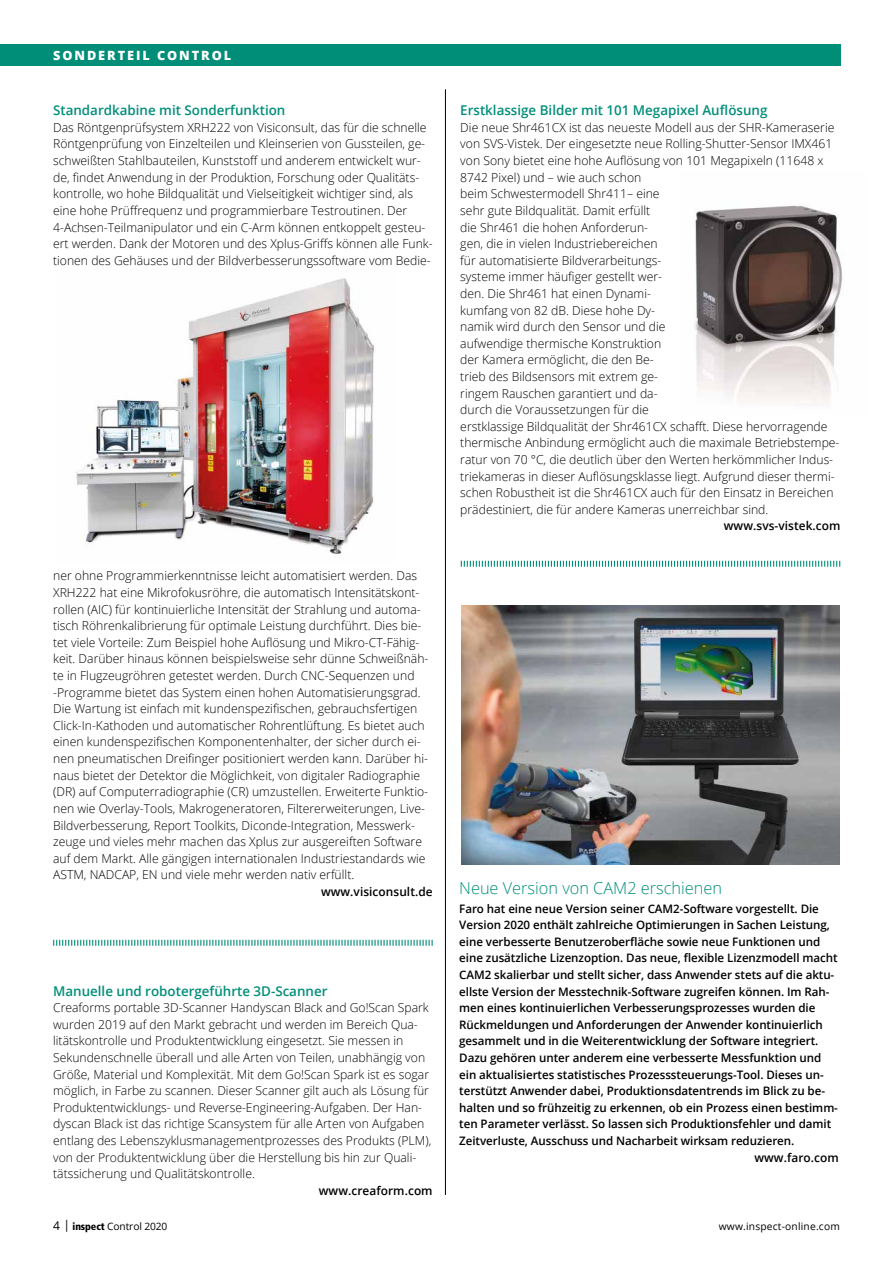
<style>
.page{position:relative;width:893px;height:1263px;background:#fff}
.page>*{position:absolute;margin:0;border:0;box-sizing:border-box;transform-origin:0 0}
.t1{font:300 16.5px "Open Sans";color:#008e79}
.t2{font:600 13.5px "Open Sans";color:#008e79}
.t3{font:800 12.75px "Open Sans";letter-spacing:.15em;color:#fff}
.t4{font:300 12.3px/16.6px "Open Sans";color:#000}
.t5{font:600 12px "Open Sans";letter-spacing:.005em;color:#000}
.t6{font:600 11.7px/16.6px "Open Sans";letter-spacing:-.005em;color:#000}
.t7{font:10.2px "Open Sans";letter-spacing:.02em;color:#000}
.t8{font:10.2px "Open Sans";letter-spacing:-.01em;color:#000}
.s1{font-size:12px}
.s2{font-family:"Frutiger LT Com";font-weight:900;font-stretch:condensed}
</style>
<div class="page">
<img style="left:76px;top:278px;width:298px;height:277px">
<img style="left:694px;top:205px;width:149px;height:198px">
<img style="left:461px;top:605px;width:379px;height:260px">
<div style="left:0;top:44px;width:840px;height:21px;background:#008e79"></div>
<hr style="left:445px;top:89px;width:1px;height:1106px;background:#000">
<svg style="left:53px;top:940px;width:380px;height:6px"></svg>
<svg style="left:461px;top:561px;width:379px;height:6px"></svg>
<p class="t3" style="left:53px;top:46px;width:180px">SONDERTEIL CONTROL</p>
<p class="t2" style="left:53px;top:101px;width:234px">Standardkabine mit Sonderfunktion</p>
<p class="t4" style="left:53px;top:119px;width:381px">Das Röntgenprüfsystem XRH222 von Visiconsult, das für die schnelle Röntgenprüfung von Einzelteilen und Kleinserien von Gussteilen, ge&shy;schweißten Stahlbauteilen, Kunststoff und anderem entwickelt wur&shy;de, findet Anwendung in der Produktion, Forschung oder Qualitäts&shy;kontrolle, wo hohe Bildqualität und Vielseitigkeit wichtiger sind, als eine hohe Prüffrequenz und programmierbare Testroutinen. Der 4-Achsen-Teilmanipulator und ein C-Arm können entkoppelt gesteu&shy;ert werden. Dank der Motoren und des Xplus-Griffs können alle Funk&shy;tionen des Gehäuses und der Bildverbesserungssoftware vom Bedie-</p>
<p class="t2" style="left:460px;top:101px;width:309px">Erstklassige Bilder mit 101 Megapixel Auflösung</p>
<p class="t4" style="left:460px;top:119px;width:381px">Die neue Shr461CX ist das neueste Modell aus der SHR-Kameraserie von SVS-Vistek. Der eingesetzte neue Rolling-Shutter-Sensor IMX461 von Sony bietet eine hohe Auflösung von 101 Megapixeln (11648 x 8742 Pixel) und – wie auch schon<br>beim Schwestermodell Shr411– eine<br>sehr gute Bildqualität. Damit erfüllt<br>die Shr461 die hohen Anforderun-<br>gen, die in vielen Industriebereichen<br>für automatisierte Bildverarbeitungs-<br>systeme immer häufiger gestellt wer-<br>den. Die Shr461 hat einen Dynami-<br>kumfang von 82 dB. Diese hohe Dy-<br>namik wird durch den Sensor und die<br>aufwendige thermische Konstruktion<br>der Kamera ermöglicht, die den Be-<br>trieb des Bildsensors mit extrem ge-<br>ringem Rauschen garantiert und da-<br>durch die Voraussetzungen für die<br>erstklassige Bildqualität der Shr461CX schafft. Diese hervorragende thermische Anbindung ermöglicht auch die maximale Betriebstempe&shy;ratur von 70 °C, die deutlich über den Werten herkömmlicher Indus&shy;triekameras in dieser Auflösungsklasse liegt. Aufgrund dieser thermi&shy;schen Robustheit ist die Shr461CX auch für den Einsatz in Bereichen prädestiniert, die für andere Kameras unerreichbar sind.</p>
<p class="t5" style="left:724px;top:518px;width:118px">www.svs-vistek.com</p>
<p class="t4" style="left:53px;top:567px;width:377px">ner ohne Programmierkenntnisse leicht automatisiert werden. Das XRH222 hat eine Mikrofokusröhre, die automatisch Intensitätskont&shy;rollen (AIC) für kontinuierliche Intensität der Strahlung und automa&shy;tisch Röhrenkalibrierung für optimale Leistung durchführt. Dies bie&shy;tet viele Vorteile: Zum Beispiel hohe Auflösung und Mikro-CT-Fähig&shy;keit. Darüber hinaus können beispielsweise sehr dünne Schweißnäh&shy;te in Flugzeugröhren getestet werden. Durch CNC-Sequenzen und -Programme bietet das System einen hohen Automatisierungsgrad.<br>Die Wartung ist einfach mit kundenspezifischen, gebrauchsfertigen Click-In-Kathoden und automatischer Rohrentlüftung. Es bietet auch einen kundenspezifischen Komponentenhalter, der sicher durch ei&shy;nen pneumatischen Dreifinger positioniert werden kann. Darüber hi&shy;naus bietet der Detektor die Möglichkeit, von digitaler Radiographie (DR) auf Computerradiographie (CR) umzustellen. Erweiterte Funktio&shy;nen wie Overlay-Tools, Makrogeneratoren, Filtererweiterungen, Live-Bildverbesserung, Report Toolkits, Diconde-Integration, Messwerk&shy;zeuge und vieles mehr machen das Xplus zur ausgereiften Software auf dem Markt. Alle gängigen internationalen Industriestandards wie ASTM, NADCAP, EN und viele mehr werden nativ erfüllt.</p>
<p class="t5" style="left:321px;top:883px;width:113px">www.visiconsult.de</p>
<h1 class="t1" style="left:459px;top:877px;width:264px">Neue Version von CAM2 erschienen</h1>
<p class="t6" style="left:459px;top:900px;width:380px">Faro hat eine neue Version seiner CAM2-Software vorgestellt. Die Version 2020 enthält zahlreiche Optimierungen in Sachen Leistung, eine verbesserte Benutzeroberfläche sowie neue Funktionen und eine zusätzliche Lizenzoption. Das neue, flexible Lizenzmodell macht CAM2 skalierbar und stellt sicher, dass Anwender stets auf die aktu&shy;ellste Version der Messtechnik-Software zugreifen können. Im Rah&shy;men eines kontinuierlichen Verbesserungsprozesses wurden die Rückmeldungen und Anforderungen der Anwender kontinuierlich gesammelt und in die Weiterentwicklung der Software integriert.<br>Dazu gehören unter anderem eine verbesserte Messfunktion und ein aktualisiertes statistisches Prozesssteuerungs-Tool. Dieses un&shy;terstützt Anwender dabei, Produktionsdatentrends im Blick zu be&shy;halten und so frühzeitig zu erkennen, ob ein Prozess einen bestimm&shy;ten Parameter verlässt. So lassen sich Produktionsfehler und damit Zeitverluste, Ausschuss und Nacharbeit wirksam reduzieren.</p>
<p class="t5" style="left:754px;top:1149px;width:86px">www.faro.com</p>
<p class="t2" style="left:53px;top:981px;width:276px">Manuelle und robotergeführte 3D-Scanner</p>
<p class="t4" style="left:53px;top:999px;width:380px">Creaforms portable 3D-Scanner Handyscan Black and Go!Scan Spark wurden 2019 auf den Markt gebracht und werden im Bereich Qua&shy;litätskontrolle und Produktentwicklung eingesetzt. Sie messen in Sekundenschnelle überall und alle Arten von Teilen, unabhängig von Größe, Material und Komplexität. Mit dem Go!Scan Spark ist es sogar möglich, in Farbe zu scannen. Dieser Scanner gilt auch als Lösung für Produktentwicklungs- und Reverse-Engineering-Aufgaben. Der Han&shy;dyscan Black ist das richtige Scansystem für alle Arten von Aufgaben entlang des Lebenszyklusmanagementprozesses des Produkts (PLM), von der Produktentwicklung über die Herstellung bis hin zur Quali&shy;tätssicherung und Qualitätskontrolle.</p>
<p class="t5" style="left:319px;top:1182px;width:115px">www.creaform.com</p>
<p class="t8" style="left:53px;top:1219px;width:116px"><span class="s1">4 |</span> <span class="s2">inspect</span> Control 2020</p>
<p class="t7" style="left:719px;top:1219px;width:123px">www.inspect-online.com</p>
</div>
